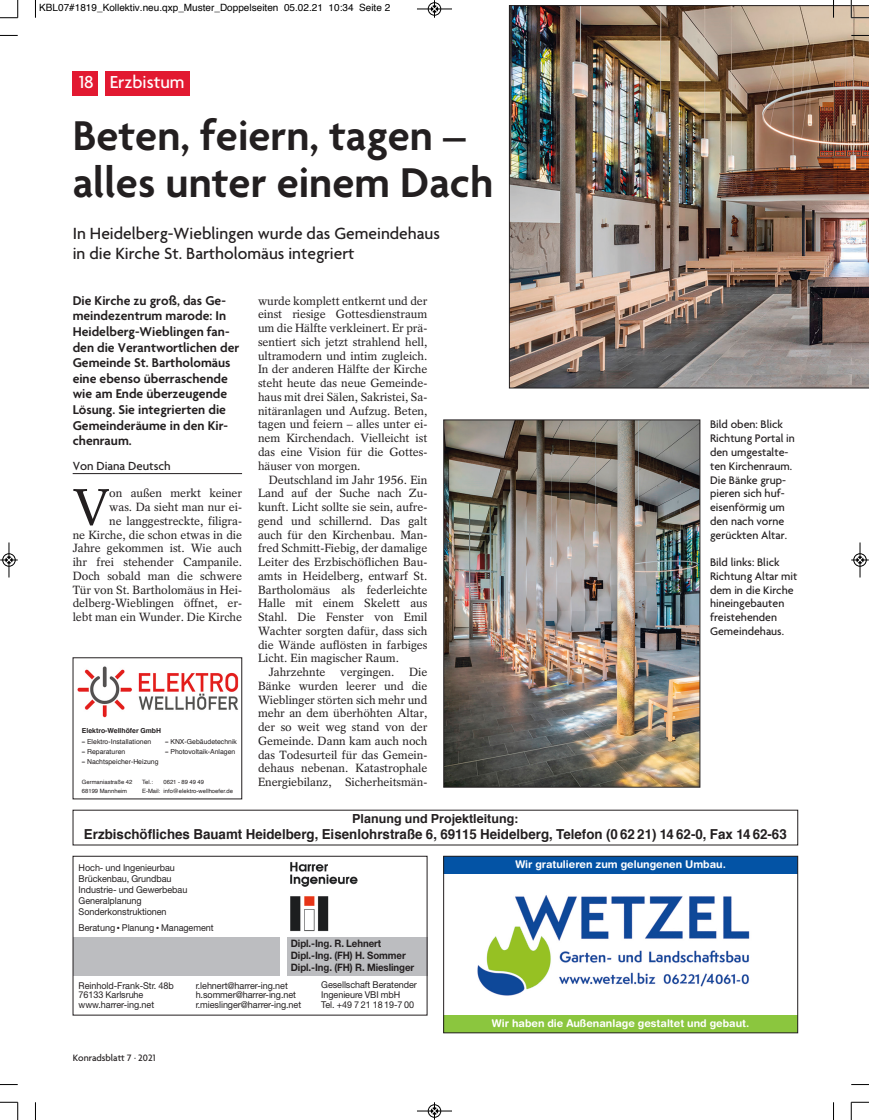
<style>
.page{position:relative;width:869px;height:1120px;background:#fff}
.page>*{position:absolute;margin:0;border:0;box-sizing:border-box;transform-origin:0 0}
.t1{font:51.12px "Rotation LT Std";color:#231f20}
.t2{font:600 45px/47.5px "Agenda";color:#231f20}
.t3{font:500 18.75px "Agenda";color:#fff}
.t4{font:500 17.5px/20px "Agenda";color:#231f20}
.t5{font:600 13.75px/15.6px "Agenda";color:#231f20}
.t6{font:700 13.75px "Helvetica";color:#231f20}
.t7{font:500 12.75px "Agenda";color:#231f20}
.t8{font:700 12.5px "Helvetica";color:#231f20}
.t9{font:11.88px/13.8px "Rotation LT Std";letter-spacing:-.005em;color:#231f20;text-align:justify}
.t10{font:500 11.88px/13.8px "Agenda";color:#231f20}
.t11{font:700 10.62px "Helvetica Rounded";color:#fff}
.t12{font:700 10.25px/11.9px "Helvetica Neue";letter-spacing:-.005em;color:#231f20;scale:.94 1}
.t13{font:10px "Helvetica";color:#000}
.t14{font:500 10px "Agenda";color:#231f20}
.t15{font:9.38px/10.9px "Helvetica Neue";letter-spacing:-.005em;color:#231f20;scale:.96 1}
.t16{font:6.88px "Helvetica";color:#231f20}
.t17{font:700 6.88px "Helvetica";color:#231f20}
.t18{font:5.88px "Helvetica";color:#231f20}
.s1{font-family:"Helvetica Rounded";font-weight:700}
</style>
<div class="page">
<div style="left:73px;top:71px;width:25px;height:25px;background:#e21931"></div>
<div style="left:105px;top:71px;width:84px;height:25px;background:#e21931"></div>
<hr style="left:73px;top:473px;width:169px;height:1px;background:#231f20">
<img style="left:509px;top:5px;width:359px;height:383px">
<img style="left:445px;top:421px;width:253px;height:364px">
<div style="left:443px;top:419px;width:257px;height:368px;border:1px solid #231f20"></div>
<img style="left:445px;top:873px;width:350px;height:123px">
<div style="left:443px;top:856px;width:354px;height:17px;background:#0353a5"></div>
<div style="left:443px;top:1015px;width:354px;height:18px;background:#8bc63e"></div>
<div style="left:443px;top:856px;width:354px;height:177px;border:1px solid #231f20"></div>
<img style="left:77px;top:666px;width:162px;height:51px">
<div style="left:73px;top:937px;width:206px;height:38px;background:#bcbdc0"></div>
<div style="left:287px;top:937px;width:140px;height:38px;background:#bcbdc0"></div>
<div style="left:73px;top:856px;width:354px;height:159px;border:1px solid #231f20"></div>
<img style="left:290px;top:862px;width:68px;height:70px">
<svg style="left:35px;top:0;width:1px;height:18px"></svg>
<svg style="left:0;top:35px;width:18px;height:1px"></svg>
<svg style="left:832px;top:5px;width:1px;height:13px"></svg>
<svg style="left:850px;top:35px;width:18px;height:1px"></svg>
<svg style="left:35px;top:1102px;width:1px;height:18px"></svg>
<svg style="left:0;top:1084px;width:18px;height:1px"></svg>
<svg style="left:851px;top:1084px;width:17px;height:1px"></svg>
<svg style="left:0;top:0;width:19px;height:19px"></svg>
<svg style="left:850px;top:0;width:18px;height:19px"></svg>
<svg style="left:0;top:1102px;width:19px;height:18px"></svg>
<svg style="left:850px;top:1102px;width:18px;height:18px"></svg>
<div style="left:427px;top:2px;width:14px;height:14px;border:1px solid #fff;border-radius:50%"></div>
<hr style="left:417px;top:9px;width:35px;height:1px;background:#000">
<div style="left:428px;top:3px;width:12px;height:12px;border:1px solid #000;border-radius:50%"></div>
<svg style="left:431px;top:0;width:6px;height:18px"></svg>
<div style="left:427px;top:1104px;width:14px;height:13px;border:1px solid #fff;border-radius:50%"></div>
<hr style="left:417px;top:1111px;width:35px;height:1px;background:#000">
<div style="left:428px;top:1104px;width:12px;height:13px;border:1px solid #000;border-radius:50%"></div>
<svg style="left:431px;top:1102px;width:6px;height:17px"></svg>
<div style="left:2px;top:553px;width:14px;height:13px;border:1px solid #fff;border-radius:50%"></div>
<hr style="left:9px;top:542px;width:1px;height:35px;background:#000">
<div style="left:3px;top:553px;width:12px;height:13px;border:1px solid #000;border-radius:50%"></div>
<svg style="left:0;top:557px;width:18px;height:6px"></svg>
<div style="left:852px;top:553px;width:14px;height:13px;border:1px solid #fff;border-radius:50%"></div>
<hr style="left:859px;top:542px;width:1px;height:35px;background:#000">
<div style="left:853px;top:553px;width:13px;height:13px;border:1px solid #000;border-radius:50%"></div>
<svg style="left:851px;top:557px;width:17px;height:6px"></svg>
<p class="t13" style="left:39px;top:4px;width:352px">KBL07#1819_Kollektiv.neu.qxp_Muster_Doppelseiten 05.02.21 10:34 Seite 2</p>
<p class="t3" style="left:79px;top:75px;width:16px">18</p>
<p class="t3" style="left:110px;top:75px;width:76px">Erzbistum</p>
<p class="t2" style="left:73px;top:115px;width:422px">Beten, feiern, tagen – alles unter einem Dach</p>
<p class="t4" style="left:73px;top:225px;width:368px">In Heidelberg-Wieblingen wurde das Gemeindehaus in die Kirche St. Bartholomäus integriert</p>
<p class="t5" style="left:73px;top:293px;width:168px">Die Kirche zu groß, das Ge&shy;meindezentrum marode: In<br>Heidelberg-Wieblingen fan&shy;den die Verantwortlichen der<br>Gemeinde St. Bartholomäus eine ebenso überraschende wie am Ende überzeugende<br>Lösung. Sie integrierten die<br>Gemeinderäume in den Kir&shy;chenraum.</p>
<p class="t7" style="left:73px;top:461px;width:100px">Von Diana Deutsch</p>
<p class="t1" style="left:73px;top:487px;width:38px">V</p>
<p class="t9" style="left:73px;top:487px;width:171px;text-align:right">on außen merkt keiner<br>was. Da sieht man nur ei-<br>ne langgestreckte, filigra-<br>ne Kirche, die schon etwas in die<br>Jahre gekommen ist. Wie auch ihr frei stehender Campanile.<br>Doch sobald man die schwere<br>Tür von St. Bartholomäus in Hei&shy;delberg-Wieblingen öffnet, er&shy;lebt man ein Wunder. Die Kirche</p>
<p class="t17" style="left:82px;top:727px;width:81px">Elektro-Wellhöfer GmbH</p>
<p class="t16" style="left:82px;top:739px;width:71px"><span class="s1">–</span> Elektro-Installationen</p>
<p class="t16" style="left:165px;top:739px;width:73px"><span class="s1">–</span> KNX-Gebäudetechnik</p>
<p class="t16" style="left:82px;top:749px;width:45px"><span class="s1">–</span> Reparaturen</p>
<p class="t16" style="left:165px;top:749px;width:72px"><span class="s1">–</span> Photovoltaik-Anlagen</p>
<p class="t16" style="left:82px;top:759px;width:78px"><span class="s1">–</span> Nachtspeicher-Heizung</p>
<p class="t18" style="left:82px;top:780px;width:52px">Germaniastraße 42</p>
<p class="t18" style="left:142px;top:780px;width:12px">Tel.:</p>
<p class="t18" style="left:163px;top:780px;width:42px">0621 - 89 49 49</p>
<p class="t18" style="left:82px;top:788px;width:47px">68199 Mannheim</p>
<p class="t18" style="left:142px;top:788px;width:92px">E-Mail: info@elektro-wellhoefer.de</p>
<p class="t9" style="left:258px;top:295px;width:171px">wurde komplett entkernt und der einst riesige Gottesdienstraum um die Hälfte verkleinert. Er prä&shy;sentiert sich jetzt strahlend hell, ultramodern und intim zugleich.<br>In der anderen Hälfte der Kirche steht heute das neue Gemeinde&shy;haus mit drei Sälen, Sakristei, Sa&shy;nitäranlagen und Aufzug. Beten, tagen und feiern – alles unter ei&shy;nem Kirchendach. Vielleicht ist das eine Vision für die Gottes&shy;häuser von morgen.</p>
<p class="t9" style="left:258px;top:474px;width:171px;text-indent:11px">Deutschland im Jahr 1956. Ein Land auf der Suche nach Zu&shy;kunft. Licht sollte sie sein, aufre&shy;gend und schillernd. Das galt auch für den Kirchenbau. Man&shy;fred Schmitt-Fiebig, der damalige Leiter des Erzbischöflichen Bau&shy;amts in Heidelberg, entwarf St.<br>Bartholomäus als federleichte Halle mit einem Skelett aus Stahl. Die Fenster von Emil Wachter sorgten dafür, dass sich die Wände auflösten in farbiges Licht. Ein magischer Raum.</p>
<p class="t9" style="left:258px;top:666px;width:171px;text-indent:11px">Jahrzehnte vergingen. Die Bänke wurden leerer und die Wieblinger störten sich mehr und mehr an dem überhöhten Altar, der so weit weg stand von der Gemeinde. Dann kam auch noch das Todesurteil für das Gemein&shy;dehaus nebenan. Katastrophale Energiebilanz, Sicherheitsmän-</p>
<p class="t10" style="left:709px;top:419px;width:86px">Bild oben: Blick<br>Richtung Portal in den umgestalte&shy;ten Kirchenraum.<br>Die Bänke grup&shy;pieren sich huf - eisenförmig um den nach vorne gerückten Altar.</p>
<p class="t10" style="left:709px;top:556px;width:89px">Bild links: Blick<br>Richtung Altar mit dem in die Kirche hineingebauten freistehenden<br>Gemeindehaus.</p>
<p class="t8" style="left:352px;top:813px;width:167px">Planung und Projektleitung:</p>
<p class="t6" style="left:84px;top:828px;width:704px">Erzbischöfliches Bauamt Heidelberg, Eisenlohrstraße 6, 69115 Heidelberg, Telefon (0 62 21) 14 62-0, Fax 14 62-63</p>
<p class="t15" style="left:79px;top:863px;width:115px">Hoch- und Ingenieurbau<br>Brückenbau, Grundbau<br>Industrie- und Gewerbebau<br>Generalplanung<br>Sonderkonstruktionen</p>
<p class="t15" style="left:79px;top:923px;width:142px">Beratung ● Planung ● Management</p>
<p class="t12" style="left:291px;top:938px;width:124px">Dipl.-Ing. R. Lehnert<br>Dipl.-Ing. (FH) H. Sommer</p>
<p class="t12" style="left:291px;top:962px;width:133px">Dipl.-Ing. (FH) R. Mieslinger</p>
<p class="t15" style="left:79px;top:980px;width:100px">Reinhold-Frank-Str. 48b</p>
<p class="t15" style="left:195px;top:980px;width:97px">r.lehnert@harrer-ing.net</p>
<p class="t15" style="left:79px;top:990px;width:69px">76133 Karlsruhe</p>
<p class="t15" style="left:195px;top:990px;width:106px">h.sommer@harrer-ing.net</p>
<p class="t15" style="left:79px;top:1000px;width:80px">www.harrer-ing.net</p>
<p class="t15" style="left:195px;top:1000px;width:111px">r.mieslinger@harrer-ing.net</p>
<p class="t14" style="left:73px;top:1054px;width:84px">Konradsblatt 7 · 2021</p>
<p class="t15" style="left:321px;top:981px;width:101px;line-height:9.8px">Gesellschaft Beratender<br>Ingenieure VBI mbH</p>
<p class="t15" style="left:321px;top:1000px;width:98px">Tel. +49 7 21 18 19-7 00</p>
<p class="t11" style="left:515px;top:860px;width:212px">Wir gratulieren zum gelungenen Umbau.</p>
<p class="t11" style="left:491px;top:1019px;width:259px">Wir haben die Außenanlage gestaltet und gebaut.</p>
</div>
